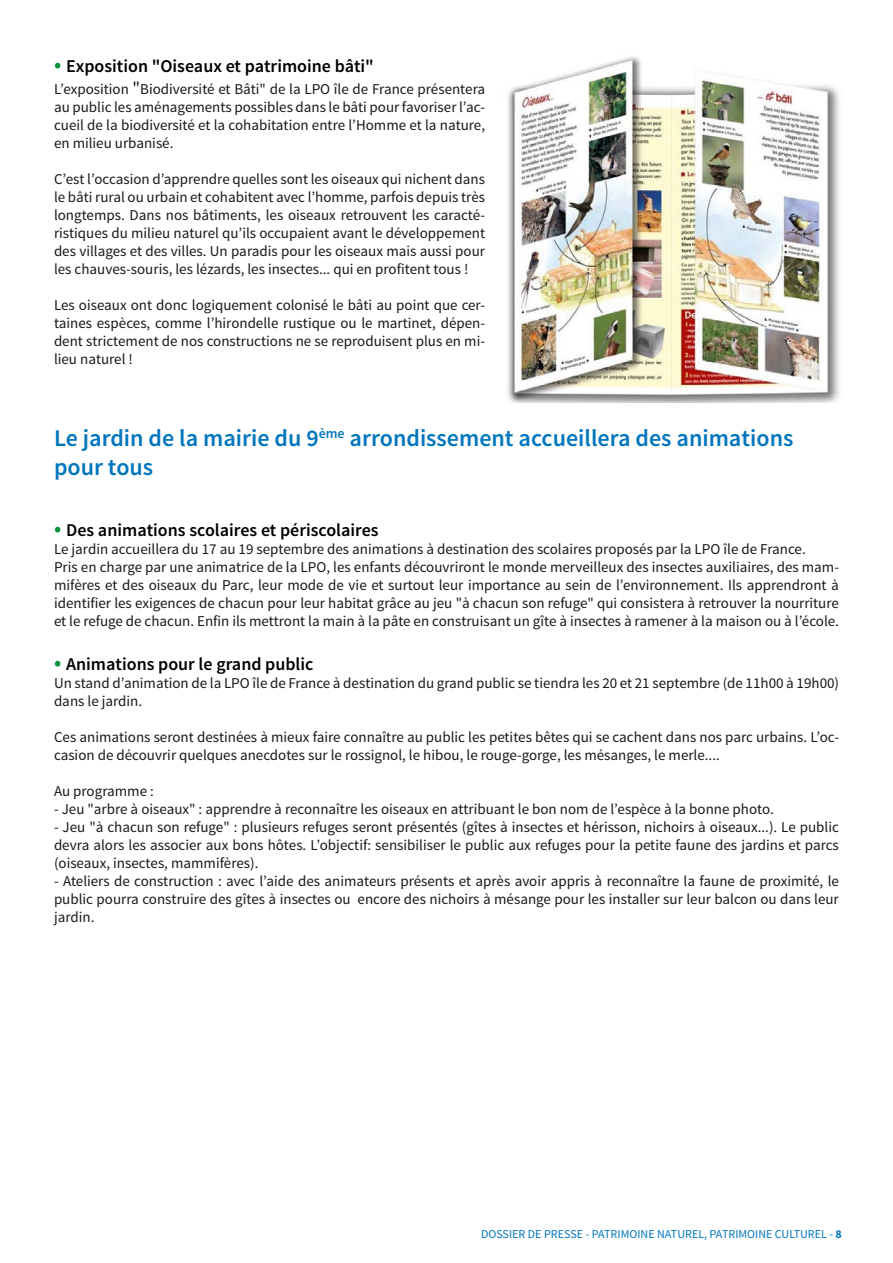
<style>
.page{position:relative;width:893px;height:1263px;background:#fff}
.page>*{position:absolute;margin:0;border:0;box-sizing:border-box;transform-origin:0 0}
.t1{font:600 24px/28.8px "Source Sans Pro";color:#0076bd}
.t2{font:600 18px "Source Sans Pro";color:#000}
.t3{font:15px/18px "Source Sans Pro";color:#1a171b;text-align:justify}
.t4{font:12px "Source Sans Pro";color:#0076bd}
.s1{font-weight:400;font-size:24px;color:#009037}
.s2{font-size:18px}
.s3{font-weight:700}
</style>
<div class="page">
<img style="left:507px;top:56px;width:333px;height:347px">
<p class="t2" style="left:54px;top:55px;width:321px"><span class="s1">•</span> Exposition "Oiseaux et patrimoine bâti"</p>
<p class="t3" style="left:54px;top:80px;width:433px">L’exposition <span class="s2">"</span>Biodiversité et Bâti" de la LPO île de France présentera au public les aménagements possibles dans le bâti pour favoriser l’ac&shy;cueil de la biodiversité et la cohabitation entre l’Homme et la nature, en milieu urbanisé.</p>
<p class="t3" style="left:54px;top:170px;width:433px">C’est l’occasion d’apprendre quelles sont les oiseaux qui nichent dans le bâti rural ou urbain et cohabitent avec l’homme, parfois depuis très longtemps. Dans nos bâtiments, les oiseaux retrouvent les caracté&shy;ristiques du milieu naturel qu’ils occupaient avant le développement des villages et des villes. Un paradis pour les oiseaux mais aussi pour les chauves-souris, les lézards, les insectes... qui en profitent tous !</p>
<p class="t3" style="left:54px;top:296px;width:433px">Les oiseaux ont donc logiquement colonisé le bâti au point que cer&shy;taines espèces, comme l’hirondelle rustique ou le martinet, dépen&shy;dent strictement de nos constructions ne se reproduisent plus en mi&shy;lieu naturel !</p>
<h1 class="t1" style="left:54px;top:425px;width:741px">Le jardin de la mairie du 9<sup>ème</sup> arrondissement accueillera des animations pour tous</h1>
<p class="t2" style="left:54px;top:519px;width:326px"><span class="s1">•</span> Des animations scolaires et périscolaires</p>
<p class="t3" style="left:54px;top:541px;width:786px;text-align:left">Le jardin accueillera du 17 au 19 septembre des animations à destination des scolaires proposés par la LPO île de France.<br>Pris en charge par une animatrice de la LPO, les enfants découvriront le monde merveilleux des insectes auxiliaires, des mam&shy;mifères et des oiseaux du Parc, leur mode de vie et surtout leur importance au sein de l’environnement. Ils apprendront à identifier les exigences de chacun pour leur habitat grâce au jeu "à chacun son refuge" qui consistera à retrouver la nourriture et le refuge de chacun. Enfin ils mettront la main à la pâte en construisant un gîte à insectes à ramener à la maison ou à l’école.</p>
<p class="t2" style="left:54px;top:652px;width:261px"><span class="s1">•</span> Animations pour le grand public</p>
<p class="t3" style="left:54px;top:674px;width:787px">Un stand d’animation de la LPO île de France à destination du grand public se tiendra les 20 et 21 septembre (de 11h00 à 19h00) dans le jardin.</p>
<p class="t3" style="left:54px;top:728px;width:786px">Ces animations seront destinées à mieux faire connaître au public les petites bêtes qui se cachent dans nos parc urbains. L’oc&shy;casion de découvrir quelques anecdotes sur le rossignol, le hibou, le rouge-gorge, les mésanges, le merle....</p>
<p class="t3" style="left:54px;top:782px;width:101px">Au programme :</p>
<p class="t3" style="left:54px;top:800px;width:721px">- Jeu "arbre à oiseaux" : apprendre à reconnaître les oiseaux en attribuant le bon nom de l’espèce à la bonne photo.</p>
<p class="t3" style="left:54px;top:818px;width:786px">- Jeu "à chacun son refuge" : plusieurs refuges seront présentés (gîtes à insectes et hérisson, nichoirs à oiseaux...). Le public devra alors les associer aux bons hôtes. L’objectif: sensibiliser le public aux refuges pour la petite faune des jardins et parcs (oiseaux, insectes, mammifères).</p>
<p class="t3" style="left:54px;top:872px;width:786px">- Ateliers de construction : avec l’aide des animateurs présents et après avoir appris à reconnaître la faune de proximité, le public pourra construire des gîtes à insectes ou encore des nichoirs à mésange pour les installer sur leur balcon ou dans leur jardin.</p>
<p class="t4" style="left:481px;top:1227px;width:362px">DOSSIER DE PRESSE - PATRIMOINE NATUREL, PATRIMOINE CULTUREL - <span class="s3">8</span></p>
</div>
